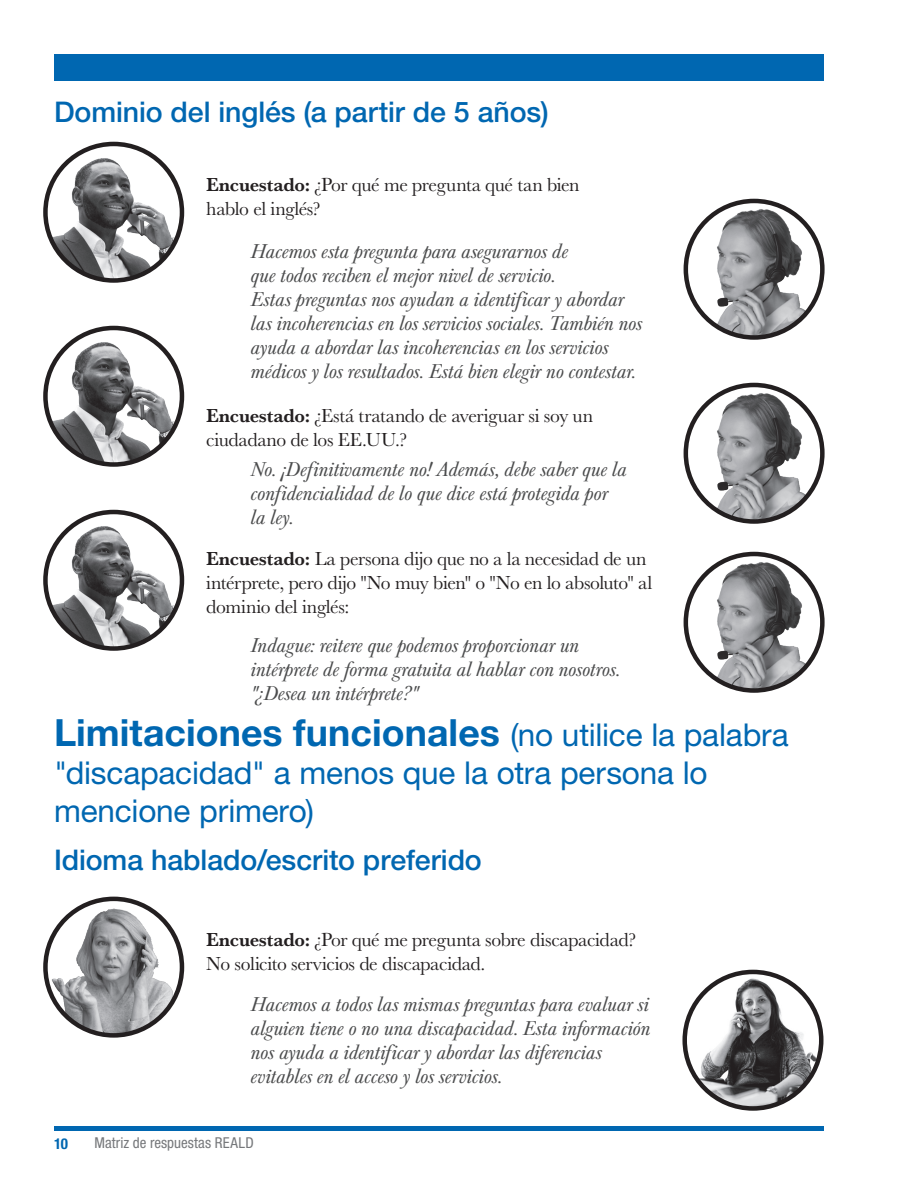
<style>
.page{position:relative;width:918px;height:1188px;background:#fff}
.page>*{position:absolute;margin:0;border:0;box-sizing:border-box;transform-origin:0 0}
.t1{font:700 37.5px "Helvetica Neue LT Std";color:#0067b1}
.t2{font:31.5px/37.8px "Helvetica Neue LT Std";letter-spacing:-.005em;color:#0067b1}
.t3{font:500 28.5px "Helvetica Neue LT Std";letter-spacing:-.005em;color:#0067b1}
.Body{font:italic 21px/24px "Baskerville URW";letter-spacing:-.01em;color:#4b4c4d}
.Body-2{font:19.5px/24px "Baskerville URW";letter-spacing:-.02em;color:#231f20}
.t4{font:condensed 15px "Helvetica Neue LT Std";letter-spacing:.005em;color:#76787b}
.t5{font:700 condensed 15px "Helvetica Neue LT Std";color:#0067b1}
.s1{font-weight:700}
.s2{font-weight:400;font-size:31.5px}
</style>
<div class="page">
<div style="left:54px;top:54px;width:769px;height:27px;background:#0067b1"></div>
<div style="left:54px;top:1126px;width:769px;height:5px;background:#0067b1"></div>
<img style="left:699px;top:206px;width:123px;height:131px">
<div style="left:684px;top:199px;width:141px;height:141px;border:4px solid #231f20;border-radius:50%"></div>
<img style="left:699px;top:390px;width:123px;height:132px">
<div style="left:684px;top:383px;width:141px;height:141px;border:4px solid #231f20;border-radius:50%"></div>
<img style="left:699px;top:559px;width:123px;height:132px">
<div style="left:684px;top:552px;width:141px;height:141px;border:4px solid #231f20;border-radius:50%"></div>
<img style="left:45px;top:154px;width:137px;height:126px">
<div style="left:43px;top:142px;width:141px;height:141px;border:4px solid #231f20;border-radius:50%"></div>
<img style="left:45px;top:339px;width:137px;height:126px">
<div style="left:43px;top:326px;width:141px;height:141px;border:4px solid #231f20;border-radius:50%"></div>
<img style="left:45px;top:523px;width:137px;height:126px">
<div style="left:43px;top:510px;width:141px;height:141px;border:4px solid #231f20;border-radius:50%"></div>
<img style="left:47px;top:904px;width:132px;height:131px">
<div style="left:43px;top:897px;width:141px;height:141px;border:4px solid #231f20;border-radius:50%"></div>
<img style="left:698px;top:977px;width:123px;height:131px">
<div style="left:682px;top:970px;width:141px;height:141px;border:4px solid #231f20;border-radius:50%"></div>
<h1 class="t3" style="left:54px;top:95px;width:496px">Dominio del inglés (a partir de 5 años)</h1>
<p class="Body-2" style="left:206px;top:172px;width:375px"><span class="s1">Encuestado:</span> ¿Por qué me pregunta qué tan bien hablo el inglés?</p>
<p class="Body" style="left:251px;top:239px;width:393px">Hacemos esta pregunta para asegurarnos de<br>que todos reciben el mejor nivel de servicio.<br>Estas preguntas nos ayudan a identificar y abordar las incoherencias en los servicios sociales. También nos ayuda a abordar las incoherencias en los servicios médicos y los resultados. Está bien elegir no contestar.</p>
<p class="Body-2" style="left:206px;top:403px;width:388px"><span class="s1">Encuestado:</span> ¿Está tratando de averiguar si soy un ciudadano de los EE.UU.?</p>
<p class="Body" style="left:251px;top:457px;width:378px">No. ¡Definitivamente no! Además, debe saber que la confidencialidad de lo que dice está protegida por la ley.</p>
<p class="Body-2" style="left:206px;top:546px;width:448px"><span class="s1">Encuestado:</span> La persona dijo que no a la necesidad de un intérprete, pero dijo "No muy bien" o "No en lo absoluto" al dominio del inglés:</p>
<p class="Body" style="left:251px;top:634px;width:371px">Indague: reitere que podemos proporcionar un intérprete de forma gratuita al hablar con nosotros. "¿Desea un intérprete?"</p>
<h1 class="t1" style="left:54px;top:710px;width:736px">Limitaciones funcionales <span class="s2">(no utilice la palabra</span></h1>
<h1 class="t2" style="left:54px;top:754px;width:655px">"discapacidad" a menos que la otra persona lo mencione primero)</h1>
<h1 class="t3" style="left:54px;top:843px;width:429px">Idioma hablado/escrito preferido</h1>
<p class="Body-2" style="left:206px;top:927px;width:431px"><span class="s1">Encuestado:</span> ¿Por qué me pregunta sobre discapacidad?<br>No solicito servicios de discapacidad.</p>
<p class="Body" style="left:251px;top:993px;width:401px">Hacemos a todos las mismas preguntas para evaluar si alguien tiene o no una discapacidad. Esta información nos ayuda a identificar y abordar las diferencias evitables en el acceso y los servicios.</p>
<p class="t5" style="left:54px;top:1135px;width:15px">10</p>
<p class="t4" style="left:94px;top:1134px;width:161px">Matriz de respuestas REALD</p>
</div>
